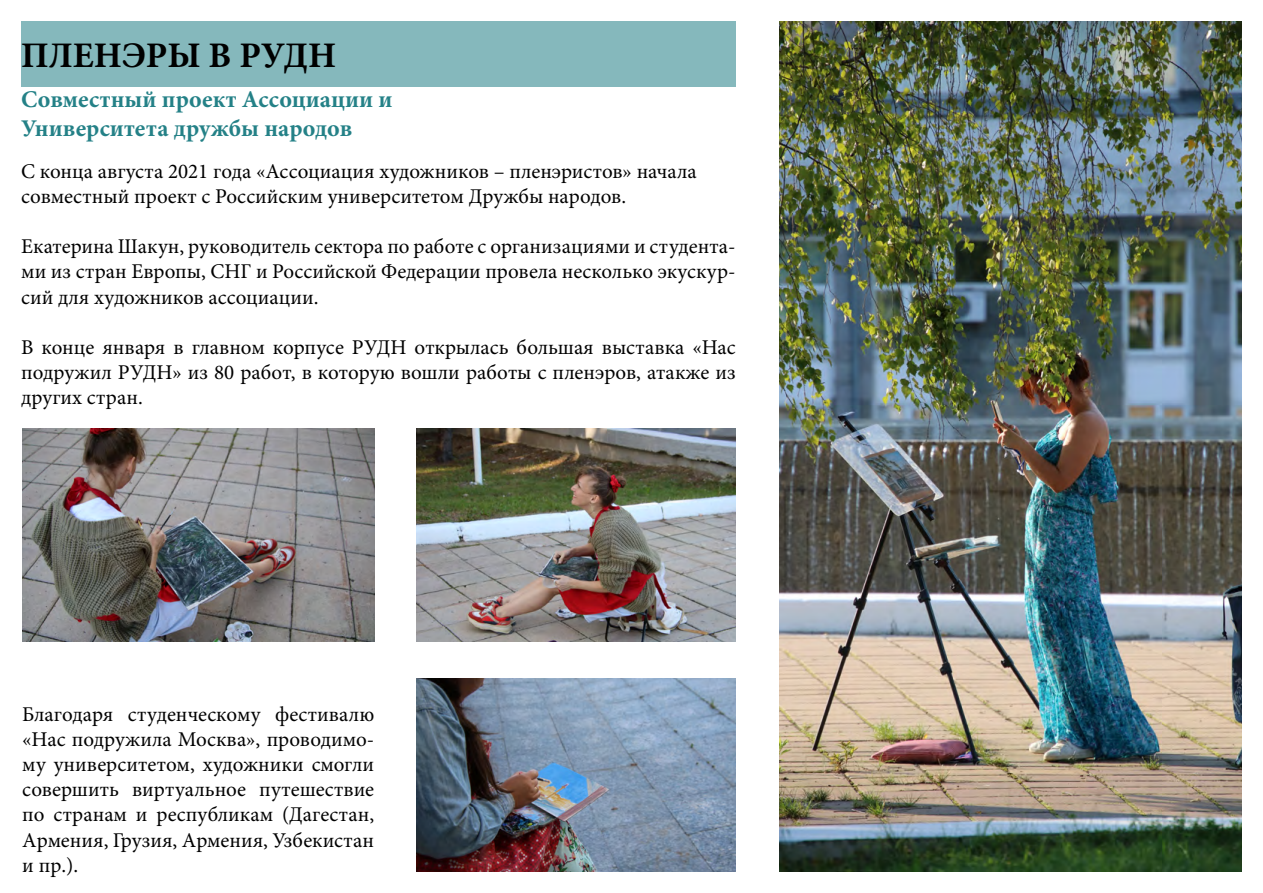
<style>
.page{position:relative;width:1263px;height:893px;background:#fff}
.page>*{position:absolute;margin:0;border:0;box-sizing:border-box;transform-origin:0 0}
.t1{font:700 36px "Minion Pro";color:#000}
.t2{font:700 24px/28.8px "Minion Pro";color:#248187}
.t3{font:21px/25.2px "Minion Pro";color:#000;text-align:justify}
</style>
<div class="page">
<div style="left:21px;top:21px;width:715px;height:66px;background:#85b8bc"></div>
<img style="left:416px;top:678px;width:320px;height:194px">
<img style="left:416px;top:428px;width:320px;height:213px">
<img style="left:22px;top:428px;width:352px;height:213px">
<img style="left:779px;top:21px;width:463px;height:851px">
<h1 class="t1" style="left:21px;top:30px;width:316px">ПЛЕНЭРЫ В РУДН</h1>
<p class="t2" style="left:21px;top:85px;width:373px">Совместный проект Ассоциации и<br>Университета дружбы народов</p>
<p class="t3" style="left:21px;top:158px;width:677px">С конца августа 2021 года «Ассоциация художников – пленэристов» начала совместный проект с Российским университетом Дружбы народов.</p>
<p class="t3" style="left:21px;top:234px;width:716px">Екатерина Шакун, руководитель сектора по работе с организациями и студента&shy;ми из стран Европы, СНГ и Российской Федерации провела несколько экускур&shy;сий для художников ассоциации.</p>
<p class="t3" style="left:21px;top:335px;width:716px">В конце января в главном корпусе РУДН открылась большая выставка «Нас подружил РУДН» из 80 работ, в которую вошли работы с пленэров, атакже из других стран.</p>
<p class="t3" style="left:22px;top:701px;width:353px">Благодаря студенческому фестивалю «Нас подружила Москва», проводимо&shy;му университетом, художники смогли совершить виртуальное путешествие по странам и республикам (Дагестан, Армения, Грузия, Армения, Узбекистан и пр.).</p>
</div>
